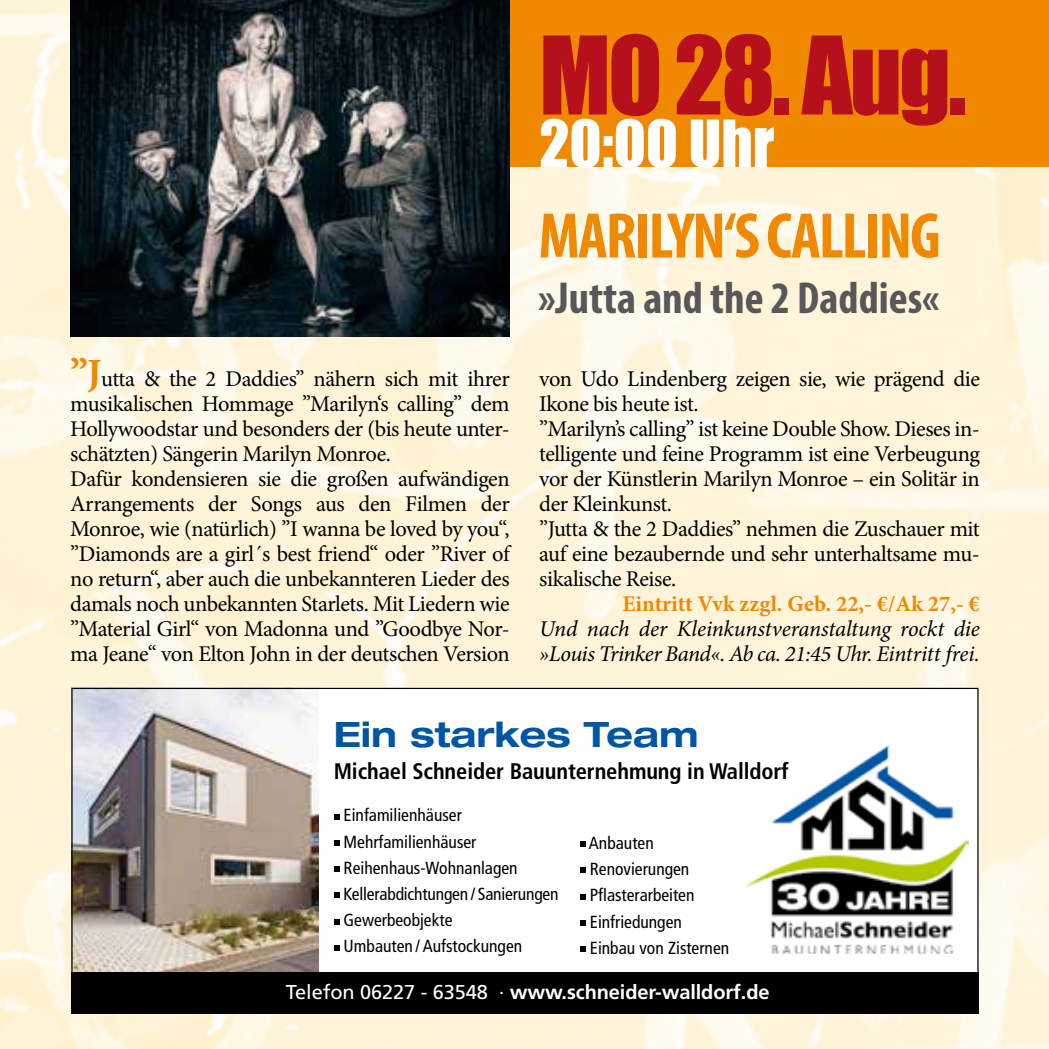
<style>
.page{position:relative;width:1049px;height:1049px;background:#fff}
.page>*{position:absolute;margin:0;border:0;box-sizing:border-box;transform-origin:0 0}
.t1{font:100px "Impact";letter-spacing:-.03em;color:#b6101d}
.t2{font:700 condensed 65px "Myriad Pro";letter-spacing:-.03em;color:#f08800}
.t3{font:60px "Impact";color:#fff}
.t4{font:700 condensed 45px "Myriad Pro";color:#58585a}
.t5{font:700 expanded 35px "Helvetica Neue";color:#0056a2}
.t6{font:22.5px/25px "Minion Pro";letter-spacing:-.02em;color:#000}
.t7{font:italic 22.5px/25px "Minion Pro";letter-spacing:-.015em;color:#000}
.t8{font:700 condensed 22.5px "Frutiger";letter-spacing:-.005em;color:#000}
.t9{font:700 22.5px "Minion Pro";color:#f08800}
.t10{font:700 20px "Frutiger";letter-spacing:-.005em;color:#fff}
.t11{font:20px "Helvetica";color:#000}
.t12{font:condensed 17.5px/26.2px "Frutiger";color:#000}
.s1{font-weight:700;font-size:40px;color:#f08800}
.s2{font-weight:400}
</style>
<div class="page">
<img style="left:0;top:0;width:1049px;height:1049px">
<div style="left:74px;top:0;width:975px;height:167px;background:#f08800"></div>
<img style="left:71px;top:0;width:438px;height:337px">
<div style="left:71px;top:688px;width:907px;height:326px;background:#fff"></div>
<img style="left:73px;top:690px;width:245px;height:282px">
<div style="left:71px;top:972px;width:907px;height:42px;background:#000"></div>
<svg style="left:334px;top:945px;width:5px;height:5px"></svg>
<svg style="left:334px;top:814px;width:5px;height:5px"></svg>
<svg style="left:334px;top:840px;width:5px;height:6px"></svg>
<svg style="left:334px;top:866px;width:5px;height:6px"></svg>
<svg style="left:334px;top:892px;width:5px;height:6px"></svg>
<svg style="left:334px;top:919px;width:5px;height:5px"></svg>
<svg style="left:580px;top:841px;width:6px;height:6px"></svg>
<svg style="left:580px;top:867px;width:6px;height:6px"></svg>
<svg style="left:580px;top:894px;width:6px;height:5px"></svg>
<svg style="left:580px;top:920px;width:6px;height:6px"></svg>
<svg style="left:580px;top:946px;width:6px;height:6px"></svg>
<img style="left:746px;top:746px;width:223px;height:208px">
<h1 class="t1" style="left:539px;top:-2px;width:429px">MO 28. Aug.</h1>
<h3 class="t3" style="left:539px;top:97px;width:237px">20:00 Uhr</h3>
<h2 class="t2" style="left:538px;top:195px;width:404px">MARILYN‘S CALLING</h2>
<h3 class="t4" style="left:538px;top:269px;width:402px">»Jutta and the 2 Daddies«</h3>
<p class="t6" style="left:70px;top:366px;width:441px"><span class="s1">”J</span>utta &amp; the 2 Daddies” nähern sich mit ihrer musikalischen Hommage ”Marilyn‘s calling” dem Hollywoodstar und besonders der (bis heute unter&shy;schätzten) Sängerin Marilyn Monroe.<br>Dafür kondensieren sie die großen aufwändigen Arrangements der Songs aus den Filmen der Monroe, wie (natürlich) ”I wanna be loved by you“, ”Diamonds are a girl´s best friend“ oder ”River of no return“, aber auch die unbekannteren Lieder des damals noch unbekannten Starlets. Mit Liedern wie ”Material Girl“ von Madonna und ”Goodbye Nor&shy;ma Jeane“ von Elton John in der deutschen Version</p>
<p class="t6" style="left:539px;top:366px;width:442px">von Udo Lindenberg zeigen sie, wie prägend die Ikone bis heute ist.<br>”Marilyn’s calling” ist keine Double Show. Dieses in&shy;telligente und feine Programm ist eine Verbeugung vor der Künstlerin Marilyn Monroe – ein Solitär in der Kleinkunst.<br>”Jutta &amp; the 2 Daddies” nehmen die Zuschauer mit auf eine bezaubernde und sehr unterhaltsame mu&shy;sikalische Reise.</p>
<p class="t9" style="left:622px;top:587px;width:359px">Eintritt Vvk zzgl. Geb. 22,- €/Ak 27,- €</p>
<p class="t7" style="left:539px;top:616px;width:442px">Und nach der Kleinkunstveranstaltung rockt die »Louis Trinker Band«. Ab ca. 21:45 Uhr. Eintritt frei.</p>
<p class="t11" style="left:79px;top:613px;width:473px">msw17_anzeige128x46.qxp 06.03.18 10:11 Seite 1</p>
<h3 class="t5" style="left:334px;top:712px;width:366px">Ein starkes Team</h3>
<p class="t8" style="left:334px;top:758px;width:456px">Michael Schneider Bauunternehmung in Walldorf</p>
<p class="t12" style="left:344px;top:802px;width:217px">Einfamilienhäuser<br>Mehrfamilienhäuser<br>Reihenhaus-Wohnanlagen<br>Kellerabdichtungen / Sanierungen<br>Gewerbeobjekte<br>Umbauten / Aufstockungen</p>
<p class="t12" style="left:589px;top:830px;width:142px">Anbauten<br>Renovierungen<br>Pflasterarbeiten<br>Einfriedungen<br>Einbau von Zisternen</p>
<p class="t10" style="left:286px;top:980px;width:485px"><span class="s2">Telefon 06227 - 63548 ·</span> www.schneider-walldorf.de</p>
</div>
